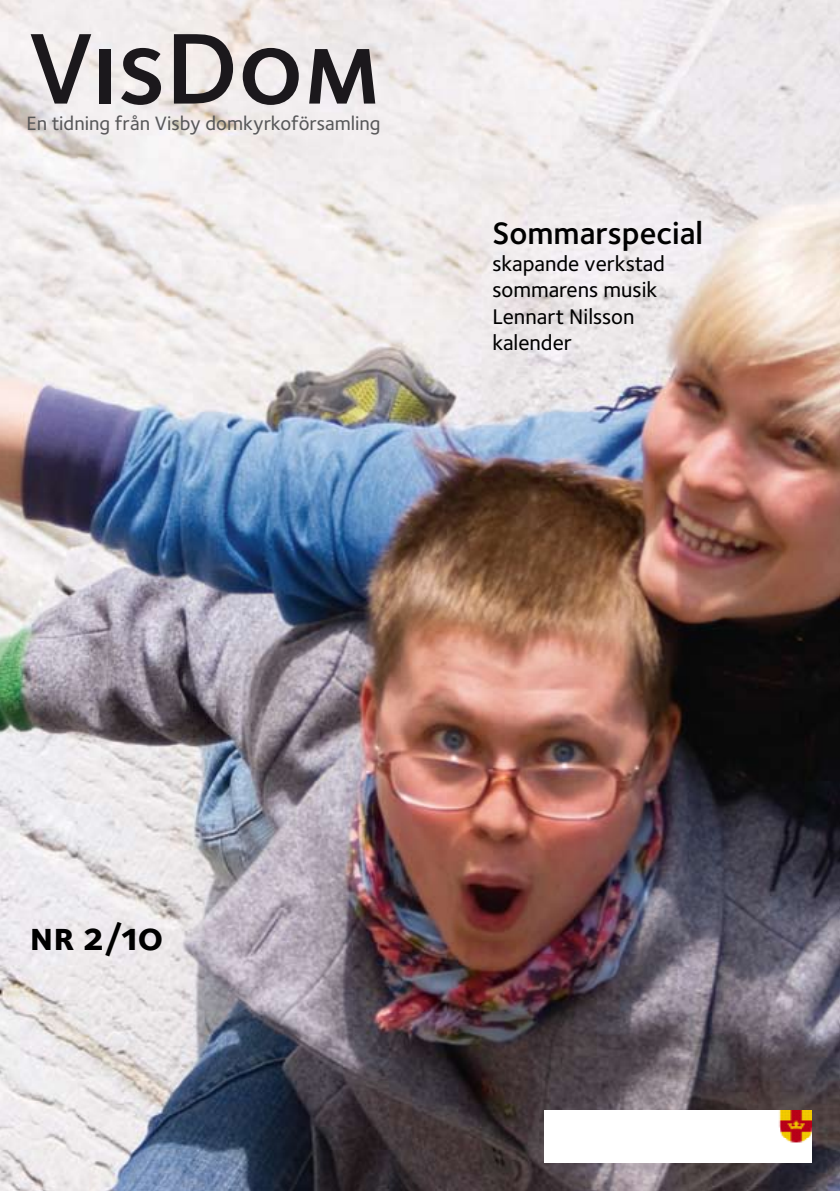
<style>
.page{position:relative;width:840px;height:1191px;background:#fff}
.page>*{position:absolute;margin:0;border:0;box-sizing:border-box;transform-origin:0 0}
.t1{font:104px "Foundry Sterling Demi Expert";color:#1b181c}
.t2{font:40px "Foundry Sterling Bold Expert";color:#000}
.t3{font:600 32px "Foundry Sterling";color:#000}
.t4{font:500 22px/26.4px "Foundry Sterling";color:#000}
.t5{font:500 20px "Foundry Sterling";color:#58585a}
</style>
<div class="page">
<img style="left:0;top:0;width:839px;height:1191px">
<img style="left:544px;top:1110px;width:267px;height:52px">
<h1 class="t1" style="left:28px;top:5px;width:354px">VisDom</h1>
<p class="t5" style="left:26px;top:112px;width:355px">En tidning från Visby domkyrkoförsamling</p>
<h3 class="t3" style="left:492px;top:215px;width:212px">Sommarspecial</h3>
<p class="t4" style="left:492px;top:250px;width:174px">skapande verkstad sommarens musik<br>Lennart Nilsson kalender</p>
<h2 class="t2" style="left:30px;top:912px;width:134px">nr 2/10</h2>
</div>
